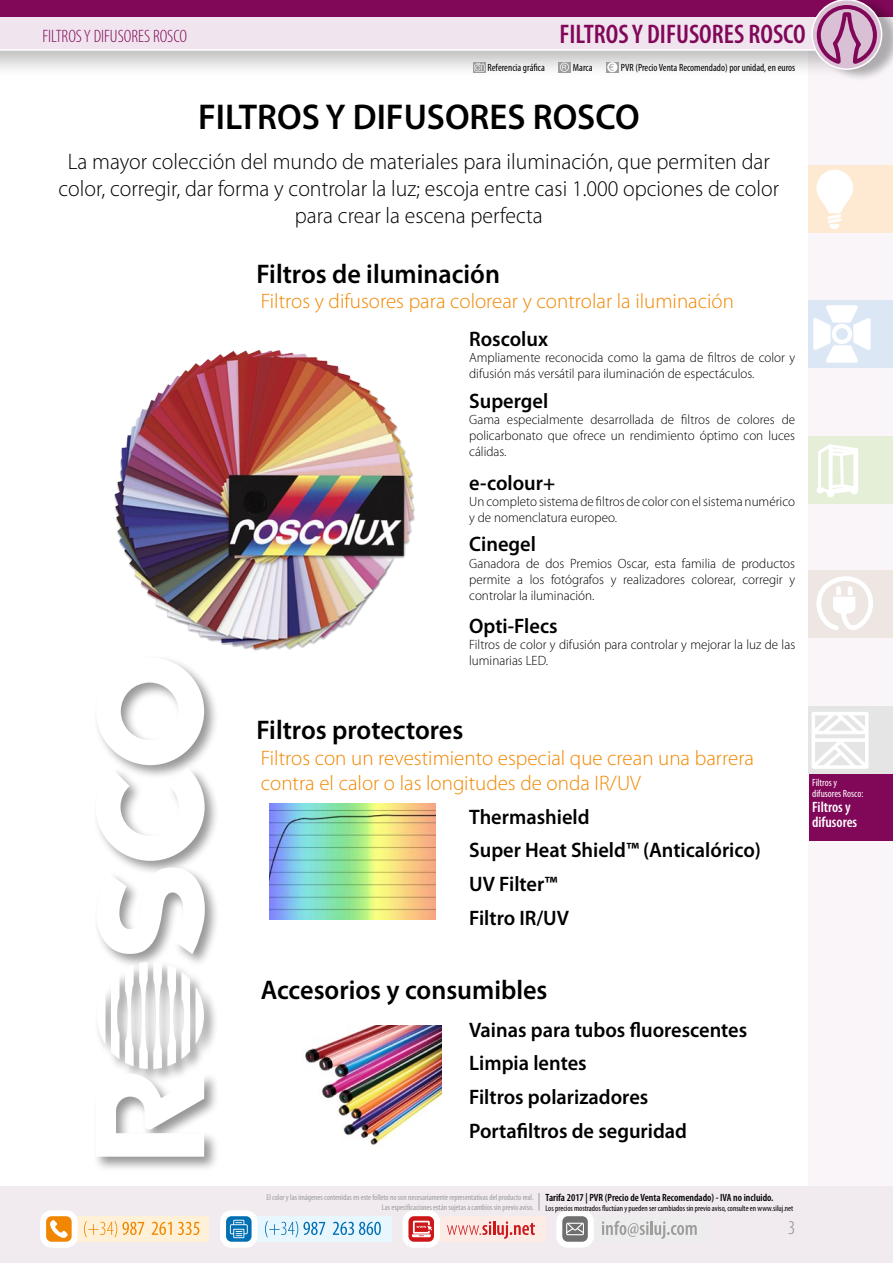
<style>
.page{position:relative;width:893px;height:1263px;background:#fff}
.page>*{position:absolute;margin:0;border:0;box-sizing:border-box;transform-origin:0 0}
.t1{font:600 36px "Myriad Pro";color:#000}
.t2{font:600 27px "Myriad Pro";color:#000}
.t3{font:600 condensed 27px "Myriad Pro";color:#810759}
.t4{font:300 22.5px/27px "Myriad Pro";color:#000;text-align:center}
.t5{font:600 21px/33.8px "Myriad Pro";color:#000}
.t6{font:300 21px/25.2px "Myriad Pro";color:#f18700}
.t7{font:300 condensed 19.5px "Myriad Pro";color:#878787}
.t8{font:300 condensed 18px "Myriad Pro";color:#810759}
.t9{font:600 condensed 15px/15px "Myriad Pro";color:#fff}
.t10{font:300 13.5px/16.2px "Myriad Pro";color:#000}
.t11{font:condensed 10.5px "Myriad Pro";color:#000}
.t12{font:600 condensed 10.5px "Myriad Pro";color:#000}
.t13{font:condensed 10.5px/10.5px "Myriad Pro";color:#fff}
.t14{font:condensed 8.25px/9.9px "Myriad Pro";color:#9d9d9c;text-align:right}
.t15{font:condensed 8.25px "Myriad Pro";color:#000}
</style>
<div class="page">
<div style="left:808px;top:0;width:85px;height:1263px;background:#f9f5f9"></div>
<div style="left:809px;top:774px;width:84px;height:67px;background:#810759"></div>
<div style="left:808px;top:571px;width:85px;height:67px;background:#ede6e2"></div>
<svg style="left:816px;top:576px;width:57px;height:54px"></svg>
<div style="left:808px;top:436px;width:85px;height:67px;background:#e5eed7"></div>
<svg style="left:816px;top:444px;width:42px;height:54px"></svg>
<div style="left:808px;top:300px;width:85px;height:68px;background:#dce7f5"></div>
<div style="left:808px;top:166px;width:85px;height:67px;background:#fee9d2"></div>
<svg style="left:816px;top:170px;width:37px;height:59px"></svg>
<svg style="left:813px;top:305px;width:58px;height:58px"></svg>
<div style="left:808px;top:707px;width:85px;height:67px;background:#e5e5e5"></div>
<svg style="left:811px;top:712px;width:57px;height:57px"></svg>
<div style="left:0;top:1186px;width:893px;height:77px;background:#f1eaef"></div>
<div style="left:0;top:0;width:872px;height:79px;background:#000;opacity:.27"></div>
<div style="left:0;top:0;width:843px;height:50px;background:#f0e5ee"></div>
<div style="left:0;top:0;width:893px;height:17px;background:#810759"></div>
<hr style="left:0;top:49px;width:830px;height:2px;background:#fff">
<div style="left:816px;top:0;width:77px;height:82px;background:#000;opacity:.3"></div>
<svg style="left:811px;top:0;width:71px;height:70px"></svg>
<div style="left:72px;top:1216px;width:137px;height:26px;background:#fff1d8"></div>
<svg style="left:40px;top:1210px;width:38px;height:38px"></svg>
<svg style="left:84px;top:1221px;width:60px;height:16px"></svg>
<svg style="left:152px;top:1222px;width:20px;height:13px"></svg>
<svg style="left:178px;top:1222px;width:21px;height:13px"></svg>
<div style="left:249px;top:1216px;width:142px;height:26px;background:#e8f6fe"></div>
<svg style="left:220px;top:1210px;width:38px;height:38px"></svg>
<svg style="left:265px;top:1221px;width:60px;height:16px"></svg>
<svg style="left:333px;top:1222px;width:48px;height:13px"></svg>
<div style="left:430px;top:1216px;width:115px;height:26px;background:#fdebe6"></div>
<svg style="left:402px;top:1210px;width:38px;height:38px"></svg>
<svg style="left:447px;top:1221px;width:88px;height:18px"></svg>
<div style="left:588px;top:1216px;width:120px;height:26px;background:#ededed"></div>
<svg style="left:556px;top:1210px;width:38px;height:38px"></svg>
<svg style="left:602px;top:1221px;width:95px;height:18px"></svg>
<svg style="left:539px;top:1193px;width:1px;height:17px"></svg>
<img style="left:269px;top:803px;width:166px;height:117px">
<div style="left:473px;top:62px;width:13px;height:10px;background:#9d9d9c"></div>
<svg style="left:474px;top:63px;width:11px;height:9px"></svg>
<div style="left:558px;top:62px;width:13px;height:10px;background:#9d9d9c"></div>
<svg style="left:560px;top:63px;width:9px;height:9px"></svg>
<svg style="left:606px;top:62px;width:13px;height:10px"></svg>
<svg style="left:607px;top:62px;width:10px;height:10px"></svg>
<img style="left:305px;top:1026px;width:136px;height:119px">
<img style="left:114px;top:349px;width:301px;height:302px">
<div style="left:93px;top:654px;width:127px;height:518px;background:#000;opacity:.41"></div>
<svg style="left:94px;top:657px;width:111px;height:297px"></svg>
<svg style="left:96px;top:962px;width:108px;height:195px"></svg>
<h3 class="t8" style="left:43px;top:26px;width:146px">FILTROS Y DIFUSORES ROSCO</h3>
<h2 class="t3" style="left:559px;top:19px;width:248px">FILTROS Y DIFUSORES ROSCO</h2>
<p class="t11" style="left:487px;top:62px;width:59px">Referencia gráfica</p>
<p class="t11" style="left:573px;top:62px;width:21px">Marca</p>
<p class="t11" style="left:621px;top:62px;width:176px">PVR (Precio Venta Recomendado) por unidad, en euros</p>
<h1 class="t1" style="left:198px;top:97px;width:443px">FILTROS Y DIFUSORES ROSCO</h1>
<h3 class="t4" style="left:58px;top:148px;width:722px">La mayor colección del mundo de materiales para iluminación, que permiten dar color, corregir, dar forma y controlar la luz; escoja entre casi 1.000 opciones de color para crear la escena perfecta</h3>
<h2 class="t2" style="left:257px;top:259px;width:245px">Filtros de iluminación</h2>
<h3 class="t6" style="left:261px;top:289px;width:475px">Filtros y difusores para colorear y controlar la iluminación</h3>
<h3 class="t5" style="left:469px;top:322px;width:80px">Roscolux</h3>
<p class="t10" style="left:469px;top:350px;width:327px">Ampliamente reconocida como la gama de filtros de color y difusión más versátil para iluminación de espectáculos.</p>
<h3 class="t5" style="left:469px;top:384px;width:81px">Supergel</h3>
<p class="t10" style="left:469px;top:412px;width:327px;text-align:justify">Gama especialmente desarrollada de filtros de colores de policarbonato que ofrece un rendimiento óptimo con luces cálidas.</p>
<h3 class="t5" style="left:469px;top:466px;width:88px">e-colour+</h3>
<p class="t10" style="left:469px;top:493px;width:327px">Un completo sistema de filtros de color con el sistema numérico y de nomenclatura europeo.</p>
<h3 class="t5" style="left:469px;top:528px;width:68px">Cinegel</h3>
<p class="t10" style="left:469px;top:555px;width:327px;text-align:justify">Ganadora de dos Premios Oscar, esta familia de productos permite a los fotógrafos y realizadores colorear, corregir y controlar la iluminación.</p>
<h3 class="t5" style="left:469px;top:609px;width:90px">Opti-Flecs</h3>
<p class="t10" style="left:469px;top:637px;width:328px">Filtros de color y difusión para controlar y mejorar la luz de las luminarias LED.</p>
<h2 class="t2" style="left:257px;top:715px;width:208px">Filtros protectores</h2>
<h3 class="t6" style="left:261px;top:745px;width:495px">Filtros con un revestimiento especial que crean una barrera contra el calor o las longitudes de onda IR/UV</h3>
<h3 class="t5" style="left:469px;top:800px;width:293px">Thermashield<br>Super Heat Shield™ (Anticalórico)<br>UV Filter™<br>Filtro IR/UV</h3>
<p class="t13" style="left:812px;top:778px;width:53px">Filtros y difusores Rosco:</p>
<p class="t9" style="left:812px;top:799px;width:47px">Filtros y difusores</p>
<h2 class="t2" style="left:261px;top:974px;width:288px">Accesorios y consumibles</h2>
<h3 class="t5" style="left:469px;top:1013px;width:280px">Vainas para tubos fluorescentes<br>Limpia lentes<br>Filtros polarizadores<br>Portafiltros de seguridad</h3>
<p class="t14" style="left:267px;top:1192px;width:269px">El color y las imágenes contenidas en este folleto no son necesariamente representativas del producto real.<br>Las especificaciones están sujetas a cambios sin previo aviso.</p>
<p class="t12" style="left:546px;top:1191px;width:229px">Tarifa 2017 | PVR (Precio de Venta Recomendado) - IVA no incluido.</p>
<p class="t15" style="left:546px;top:1203px;width:249px">Los precios mostrados fluctúan y pueden ser cambiados sin previo aviso, consulte en www.siluj.net</p>
<h3 class="t7" style="left:788px;top:1217px;width:9px">3</h3>
</div>
